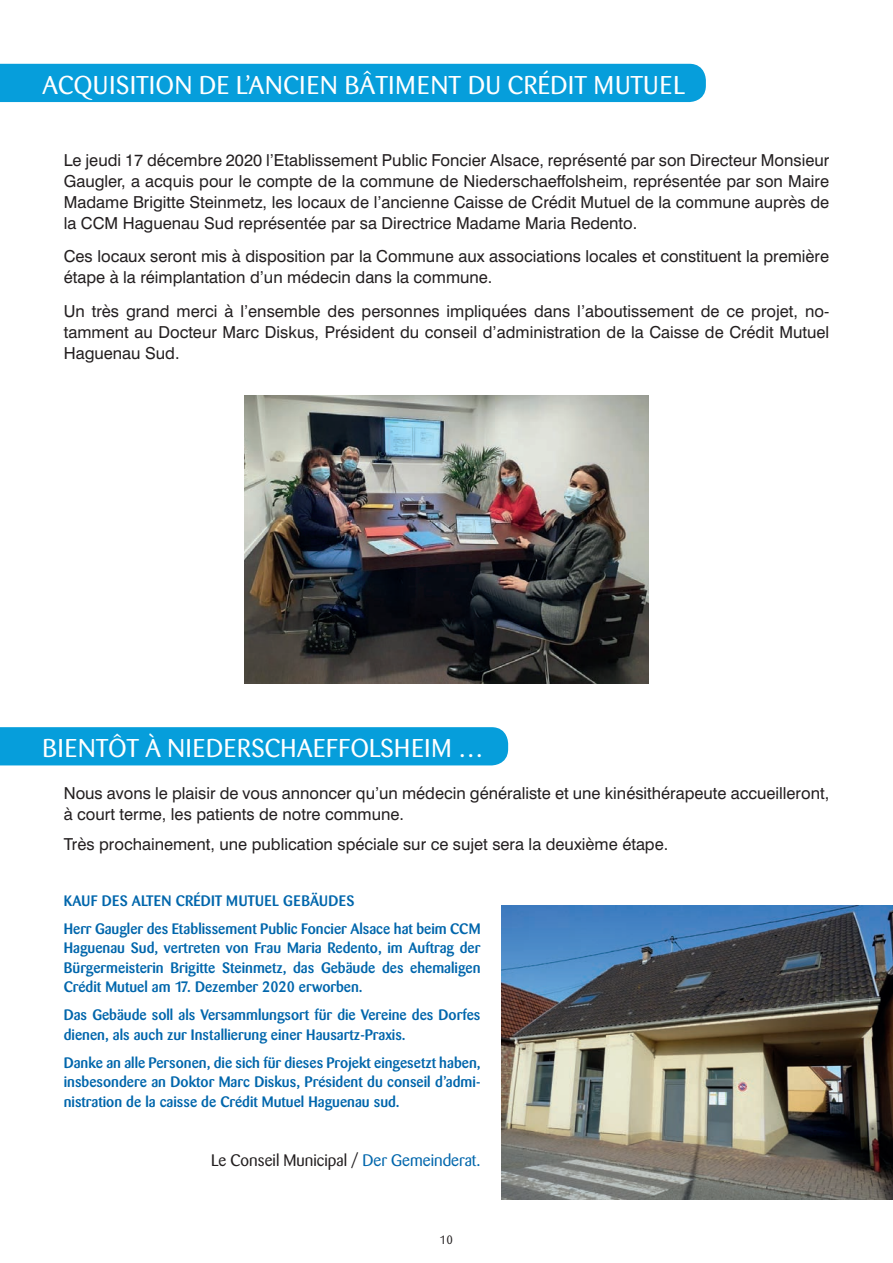
<style>
.page{position:relative;width:893px;height:1263px;background:#fff}
.page>*{position:absolute;margin:0;border:0;box-sizing:border-box;transform-origin:0 0}
.t1{font:25.5px "Barmeno";letter-spacing:.03em;color:#fff}
.t2{font:16.5px/21px "Swiss 721 BT";color:#231f20;text-align:justify}
.t3{font:16.5px "Barmeno";color:#231f20}
.t4{font:500 15px/19.5px "Barmeno";color:#0166ac}
.t5{font:12px "Barmeno";color:#231f20}
.s1{color:#0166ac}
</style>
<div class="page">
<div style="left:0;top:64px;width:706px;height:38px;background:#069edb"></div>
<div style="left:0;top:727px;width:508px;height:38px;background:#069edb"></div>
<img style="left:244px;top:395px;width:405px;height:288px">
<img style="left:502px;top:906px;width:391px;height:293px">
<h1 class="t1" style="left:43px;top:70px;width:644px">ACQUISITION DE L’ANCIEN BÂTIMENT DU CRÉDIT MUTUEL</h1>
<p class="t2" style="left:64px;top:149px;width:767px">Le jeudi 17 décembre 2020 l’Etablissement Public Foncier Alsace, représenté par son Directeur Monsieur Gaugler, a acquis pour le compte de la commune de Niederschaeffolsheim, représentée par son Maire Madame Brigitte Steinmetz, les locaux de l’ancienne Caisse de Crédit Mutuel de la commune auprès de la CCM Haguenau Sud représentée par sa Directrice Madame Maria Redento.</p>
<p class="t2" style="left:64px;top:246px;width:767px">Ces locaux seront mis à disposition par la Commune aux associations locales et constituent la première étape à la réimplantation d’un médecin dans la commune.</p>
<p class="t2" style="left:64px;top:301px;width:767px">Un très grand merci à l’ensemble des personnes impliquées dans l’aboutissement de ce projet, no&shy;tamment au Docteur Marc Diskus, Président du conseil d’administration de la Caisse de Crédit Mutuel Haguenau Sud.</p>
<h1 class="t1" style="left:43px;top:733px;width:443px">BIENTÔT À NIEDERSCHAEFFOLSHEIM …</h1>
<p class="t2" style="left:64px;top:783px;width:767px">Nous avons le plaisir de vous annoncer qu’un médecin généraliste et une kinésithérapeute accueilleront, à court terme, les patients de notre commune.</p>
<p class="t2" style="left:64px;top:833px;width:606px">Très prochainement, une publication spéciale sur ce sujet sera la deuxième étape.</p>
<p class="t4" style="left:64px;top:887px;width:418px;line-height:28px">KAUF DES ALTEN CRÉDIT MUTUEL GEBÄUDES<br>Herr Gaugler des Etablissement Public Foncier Alsace hat beim CCM</p>
<p class="t4" style="left:64px;top:938px;width:418px;text-align:justify">Haguenau Sud, vertreten von Frau Maria Redento, im Auftrag der Bürgermeisterin Brigitte Steinmetz, das Gebäude des ehemaligen Crédit Mutuel am 17. Dezember 2020 erworben.</p>
<p class="t4" style="left:64px;top:1005px;width:418px">Das Gebäude soll als Versammlungsort für die Vereine des Dorfes dienen, als auch zur Installierung einer Hausartz-Praxis.</p>
<p class="t4" style="left:64px;top:1053px;width:418px;text-align:justify">Danke an alle Personen, die sich für dieses Projekt eingesetzt haben, insbesondere an Doktor Marc Diskus, Président du conseil d’admi&shy;nistration de la caisse de Crédit Mutuel Haguenau sud.</p>
<p class="t3" style="left:211px;top:1151px;width:271px">Le Conseil Municipal / <span class="s1">Der Gemeinderat.</span></p>
<p class="t5" style="left:440px;top:1233px;width:15px">10</p>
</div>
